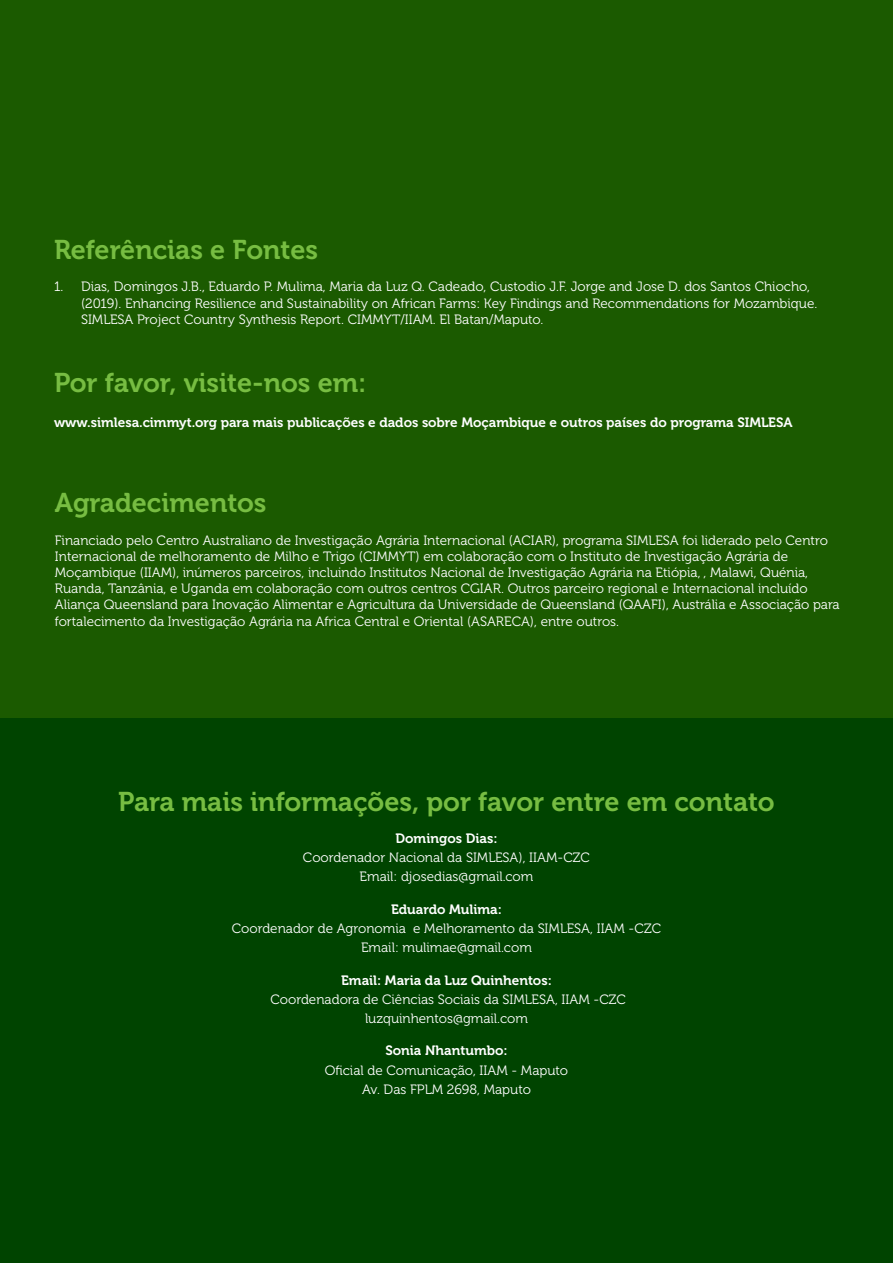
<style>
.page{position:relative;width:893px;height:1263px;background:#1b5a00}
.page>*{position:absolute;margin:0;border:0;box-sizing:border-box;transform-origin:0 0}
.t1{font:27px "Museo 700";color:#77bd42}
.t2{font:13.5px/16.2px "Museo 300";color:#fff}
.t3{font:13.5px "Museo 700";color:#fff}
</style>
<div class="page">
<div style="left:0;top:718px;width:893px;height:545px;background:#040"></div>
<p class="t1" style="left:54px;top:235px;width:266px">Referências e Fontes</p>
<p class="t2" style="left:81px;top:279px;width:738px;text-indent:-27px">1. Dias, Domingos J.B., Eduardo P. Mulima, Maria da Luz Q. Cadeado, Custodio J.F. Jorge and Jose D. dos Santos Chiocho, (2019). Enhancing Resilience and Sustainability on African Farms: Key Findings and Recommendations for Mozambique.<br>SIMLESA Project Country Synthesis Report. CIMMYT/IIAM. El Batan/Maputo.</p>
<p class="t1" style="left:54px;top:368px;width:314px">Por favor, visite-nos em:</p>
<p class="t3" style="left:54px;top:415px;width:740px">www.simlesa.cimmyt.org para mais publicações e dados sobre Moçambique e outros países do programa SIMLESA</p>
<p class="t1" style="left:55px;top:488px;width:213px">Agradecimentos</p>
<p class="t2" style="left:55px;top:532px;width:786px">Financiado pelo Centro Australiano de Investigação Agrária Internacional (ACIAR), programa SIMLESA foi liderado pelo Centro Internacional de melhoramento de Milho e Trigo (CIMMYT) em colaboração com o Instituto de Investigação Agrária de Moçambique (IIAM), inúmeros parceiros, incluindo Institutos Nacional de Investigação Agrária na Etiópia, , Malawi, Quénia, Ruanda, Tanzânia, e Uganda em colaboração com outros centros CGIAR. Outros parceiro regional e Internacional incluído Aliança Queensland para Inovação Alimentar e Agricultura da Universidade de Queensland (QAAFI), Austrália e Associação para fortalecimento da Investigação Agrária na Africa Central e Oriental (ASARECA), entre outros.</p>
<p class="t1" style="left:118px;top:786px;width:658px">Para mais informações, por favor entre em contato</p>
<p class="t3" style="left:395px;top:831px;width:103px">Domingos Dias:</p>
<p class="t2" style="left:303px;top:850px;width:288px">Coordenador Nacional da SIMLESA), IIAM-CZC</p>
<p class="t2" style="left:360px;top:869px;width:175px">Email: djosedias@gmail.com</p>
<p class="t3" style="left:391px;top:901px;width:112px">Eduardo Mulima:</p>
<p class="t2" style="left:232px;top:920px;width:431px">Coordenador de Agronomia e Melhoramento da SIMLESA, IIAM -CZC</p>
<p class="t2" style="left:361px;top:940px;width:172px">Email: mulimae@gmail.com</p>
<p class="t3" style="left:341px;top:972px;width:212px">Email: Maria da Luz Quinhentos:</p>
<p class="t2" style="left:271px;top:991px;width:357px">Coordenadora de Ciências Sociais da SIMLESA, IIAM -CZC</p>
<p class="t2" style="left:365px;top:1010px;width:164px">luzquinhentos@gmail.com</p>
<p class="t3" style="left:385px;top:1043px;width:124px">Sonia Nhantumbo:</p>
<p class="t2" style="left:325px;top:1062px;width:245px">Oficial de Comunicação, IIAM - Maputo</p>
<p class="t2" style="left:362px;top:1081px;width:170px">Av. Das FPLM 2698, Maputo</p>
</div>
